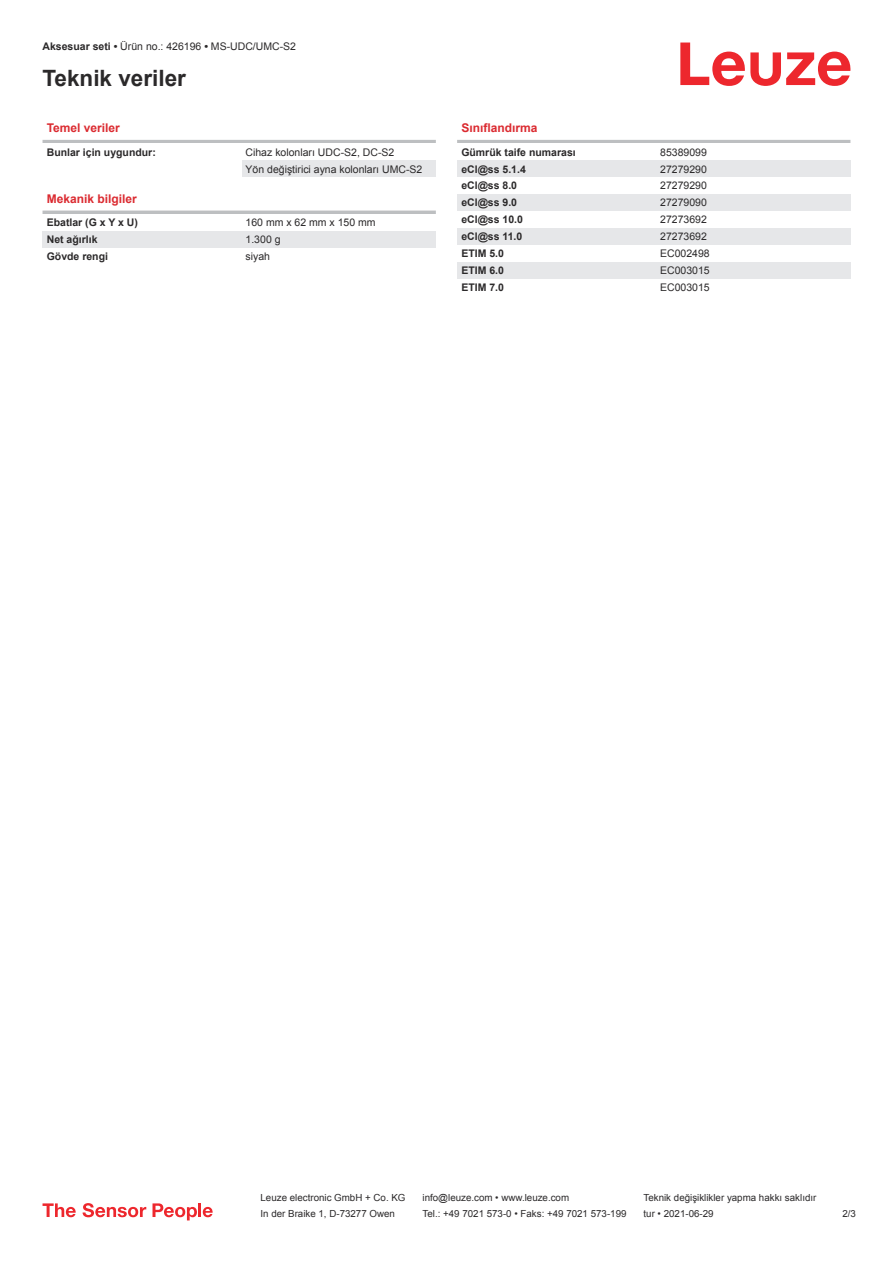
<style>
.page{position:relative;width:893px;height:1263px;background:#fff}
.page>*{position:absolute;margin:0;border:0;box-sizing:border-box;transform-origin:0 0}
.t1{font:700 22.5px "Arial";color:#2b292a}
.t2{font:700 12px "Arial";color:#db2a30}
.t3{font:10.5px/17px "Arial";color:#2b292a}
.t4{font:700 10.5px "Arial";color:#2b292a}
.t5{font:9.75px "Arial";color:#2b292a}
.s1{font-weight:700}
</style>
<div class="page">
<svg style="left:680px;top:43px;width:170px;height:43px"></svg>
<hr style="left:43px;top:140px;width:393px;height:3px;background:#bdbfc1">
<div style="left:242px;top:160px;width:194px;height:17px;background:#e6e7e9"></div>
<hr style="left:43px;top:211px;width:393px;height:3px;background:#bdbfc1">
<div style="left:43px;top:231px;width:199px;height:17px;background:#e6e7e9"></div>
<div style="left:242px;top:231px;width:194px;height:17px;background:#e6e7e9"></div>
<hr style="left:457px;top:140px;width:393px;height:3px;background:#bdbfc1">
<div style="left:457px;top:160px;width:200px;height:17px;background:#e6e7e9"></div>
<div style="left:657px;top:160px;width:193px;height:17px;background:#e6e7e9"></div>
<div style="left:457px;top:194px;width:200px;height:17px;background:#e6e7e9"></div>
<div style="left:657px;top:194px;width:193px;height:17px;background:#e6e7e9"></div>
<div style="left:457px;top:228px;width:200px;height:17px;background:#e6e7e9"></div>
<div style="left:657px;top:228px;width:193px;height:17px;background:#e6e7e9"></div>
<div style="left:457px;top:262px;width:200px;height:17px;background:#e6e7e9"></div>
<div style="left:657px;top:262px;width:193px;height:17px;background:#e6e7e9"></div>
<svg style="left:43px;top:1203px;width:33px;height:14px"></svg>
<svg style="left:83px;top:1203px;width:63px;height:14px"></svg>
<svg style="left:153px;top:1203px;width:44px;height:17px"></svg>
<hr style="left:198px;top:1203px;width:3px;height:14px;background:#ed272d">
<svg style="left:203px;top:1207px;width:10px;height:10px"></svg>
<p class="t3" style="left:43px;top:38px;width:255px"><span class="s1">Aksesuar seti •</span> Ürün no.: 426196 <span class="s1">•</span> MS-UDC/UMC-S2</p>
<h1 class="t1" style="left:43px;top:70px;width:145px">Teknik veriler</h1>
<p class="t2" style="left:47px;top:123px;width:75px">Temel veriler</p>
<p class="t4" style="left:47px;top:145px;width:111px">Bunlar için uygundur:</p>
<p class="t3" style="left:246px;top:143px;width:178px">Cihaz kolonları UDC-S2, DC-S2<br>Yön değiştirici ayna kolonları UMC-S2</p>
<p class="t2" style="left:47px;top:190px;width:92px">Mekanik bilgiler</p>
<p class="t4" style="left:47px;top:219px;width:93px">Ebatlar (G x Y x U)</p>
<p class="t3" style="left:246px;top:214px;width:132px">160 mm x 62 mm x 150 mm</p>
<p class="t4" style="left:47px;top:232px;width:52px">Net ağırlık</p>
<p class="t3" style="left:246px;top:231px;width:37px">1.300 g</p>
<p class="t4" style="left:47px;top:249px;width:63px">Gövde rengi</p>
<p class="t3" style="left:246px;top:248px;width:26px">siyah</p>
<p class="t2" style="left:461px;top:120px;width:78px">Sınıflandırma</p>
<p class="t4" style="left:461px;top:145px;width:116px">Gümrük taife numarası</p>
<p class="t3" style="left:660px;top:143px;width:48px">85389099</p>
<p class="t4" style="left:461px;top:165px;width:66px">eCl@ss 5.1.4</p>
<p class="t3" style="left:660px;top:160px;width:48px">27279290</p>
<p class="t4" style="left:461px;top:182px;width:57px">eCl@ss 8.0</p>
<p class="t3" style="left:660px;top:177px;width:48px">27279290</p>
<p class="t4" style="left:461px;top:199px;width:57px">eCl@ss 9.0</p>
<p class="t3" style="left:660px;top:194px;width:48px">27279090</p>
<p class="t4" style="left:461px;top:216px;width:63px">eCl@ss 10.0</p>
<p class="t3" style="left:660px;top:211px;width:48px">27273692</p>
<p class="t4" style="left:461px;top:233px;width:63px">eCl@ss 11.0</p>
<p class="t3" style="left:660px;top:228px;width:48px">27273692</p>
<p class="t4" style="left:461px;top:249px;width:44px">ETIM 5.0</p>
<p class="t3" style="left:660px;top:245px;width:51px">EC002498</p>
<p class="t4" style="left:461px;top:266px;width:44px">ETIM 6.0</p>
<p class="t3" style="left:660px;top:262px;width:51px">EC003015</p>
<p class="t4" style="left:461px;top:283px;width:44px">ETIM 7.0</p>
<p class="t3" style="left:660px;top:279px;width:51px">EC003015</p>
<p class="t5" style="left:261px;top:1191px;width:146px">Leuze electronic GmbH + Co. KG</p>
<p class="t5" style="left:423px;top:1191px;width:148px">info@leuze.com • www.leuze.com</p>
<p class="t5" style="left:644px;top:1191px;width:174px">Teknik değişiklikler yapma hakkı saklıdır</p>
<p class="t5" style="left:261px;top:1207px;width:136px">In der Braike 1, D-73277 Owen</p>
<p class="t5" style="left:423px;top:1207px;width:205px">Tel.: +49 7021 573-0 • Faks: +49 7021 573-199</p>
<p class="t5" style="left:644px;top:1207px;width:72px">tur • 2021-06-29</p>
<p class="t5" style="left:842px;top:1208px;width:15px">2 /3</p>
</div>
